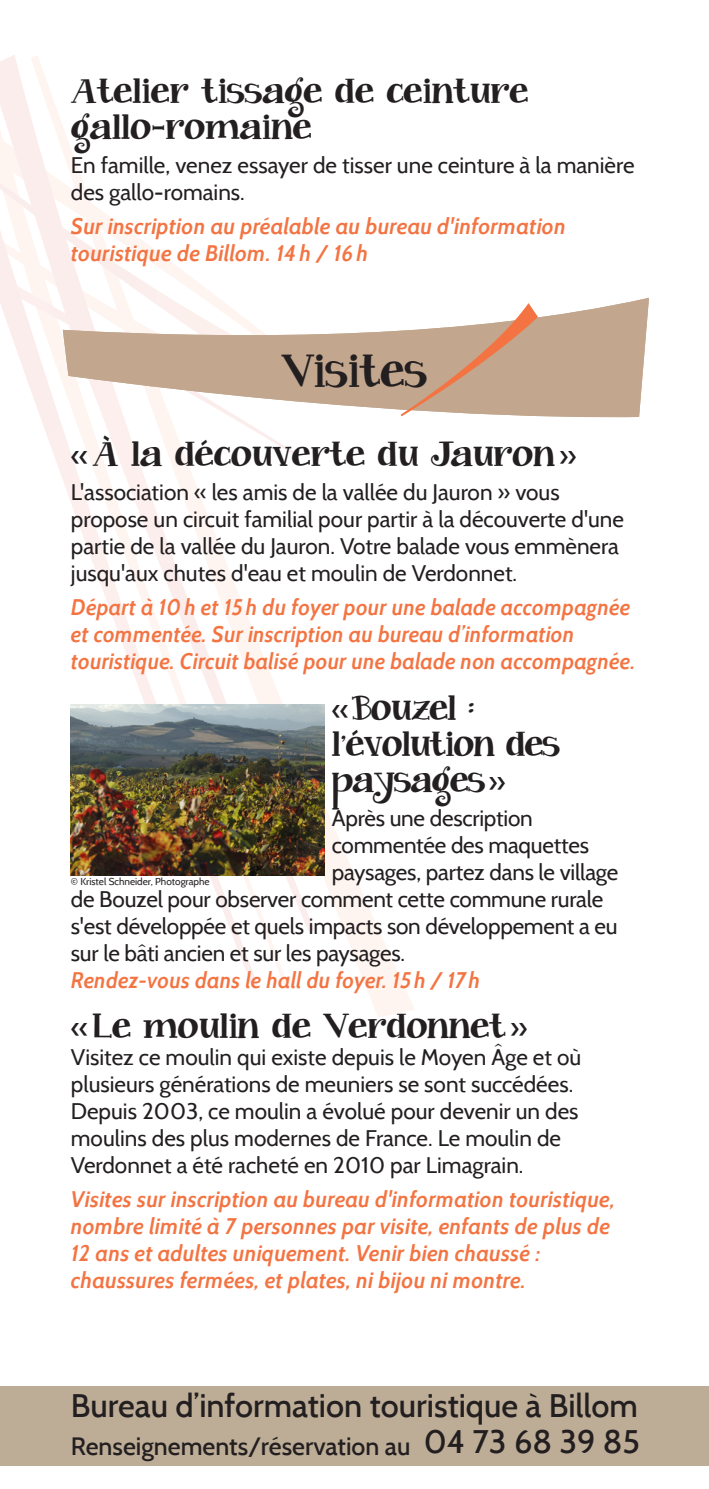
<style>
.page{position:relative;width:709px;height:1489px;background:#fff}
.page>*{position:absolute;margin:0;border:0;box-sizing:border-box;transform-origin:0 0}
.t1{font:40px "Janda Curlygirl Chunky";color:#231f20}
.t2{font:500 32.5px "Cabin";color:#231f20}
.t3{font:30px "Janda Curlygirl Chunky";color:#231f20;scale:1.05 1}
.t4{font:30px/36px "Janda Curlygirl Chunky";letter-spacing:-.02em;color:#231f20}
.t5{font:500 25px "Cabin";color:#231f20}
.t6{font:22.5px/27px "Cabin";color:#231f20}
.t7{font:italic 600 22.5px/27px "Cabin";color:#f37442}
.t8{font:10px "Cabin";color:#231f20}
.s1{font-family:"Cabin"}
</style>
<div class="page">
<svg style="left:314px;top:807px;width:100px;height:210px"></svg>
<svg style="left:0;top:55px;width:314px;height:877px"></svg>
<svg style="left:0;top:63px;width:257px;height:923px"></svg>
<svg style="left:63px;top:298px;width:586px;height:120px;fill:#c2a78e"></svg>
<div style="left:0;top:1385px;width:709px;height:80px;background:#bdad97"></div>
<svg style="left:400px;top:303px;width:138px;height:113px"></svg>
<img style="left:71px;top:704px;width:254px;height:171px">
<p class="t3" style="left:71px;top:75px;width:437px">Atelier tissage de ceinture</p>
<p class="t3" style="left:71px;top:111px;width:231px">gallo-romaine</p>
<p class="t6" style="left:71px;top:152px;width:565px">En famille, venez essayer de tisser une ceinture à la manière des gallo-romains.</p>
<p class="t7" style="left:71px;top:213px;width:496px">Sur inscription au préalable au bureau d'information touristique de Billom. 14h / 16h</p>
<p class="t1" style="left:282px;top:350px;width:147px">Visites</p>
<p class="t3" style="left:71px;top:438px;width:483px"><span class="s1">«</span>À la découverte du Jauron<span class="s1">»</span></p>
<p class="t6" style="left:71px;top:478px;width:554px">L'association « les amis de la vallée du Jauron » vous propose un circuit familial pour partir à la découverte d'une partie de la vallée du Jauron. Votre balade vous emmènera jusqu'aux chutes d'eau et moulin de Verdonnet.</p>
<p class="t7" style="left:71px;top:593px;width:566px">Départ à 10h et 15h du foyer pour une balade accompagnée et commentée. Sur inscription au bureau d’information touristique. Circuit balisé pour une balade non accompagnée.</p>
<p class="t4" style="left:332px;top:691px;width:230px"><span class="s1">«</span>Bouzel : l'évolution des paysages<span class="s1">»</span></p>
<p class="t6" style="left:332px;top:804px;width:202px">Après une description</p>
<p class="t6" style="left:332px;top:831px;width:259px">commentée des maquettes</p>
<p class="t6" style="left:332px;top:858px;width:288px">paysages, partez dans le village</p>
<p class="t6" style="left:71px;top:885px;width:534px">de Bouzel pour observer comment cette commune rurale</p>
<p class="t6" style="left:71px;top:912px;width:548px">s'est développée et quels impacts son développement a eu</p>
<p class="t6" style="left:71px;top:939px;width:336px">sur le bâti ancien et sur les paysages.</p>
<p class="t7" style="left:71px;top:966px;width:411px">Rendez-vous dans le hall du foyer. 15h / 17h</p>
<p class="t3" style="left:71px;top:1009px;width:436px"><span class="s1">«</span>Le moulin de Verdonnet<span class="s1">»</span></p>
<p class="t6" style="left:71px;top:1043px;width:512px">Visitez ce moulin qui existe depuis le Moyen Âge et où plusieurs générations de meuniers se sont succédées.<br>Depuis 2003, ce moulin a évolué pour devenir un des moulins des plus modernes de France. Le moulin de Verdonnet a été racheté en 2010 par Limagrain.</p>
<p class="t7" style="left:71px;top:1185px;width:546px">Visites sur inscription au bureau d'information touristique, nombre limité à 7 personnes par visite, enfants de plus de</p>
<p class="t7" style="left:71px;top:1239px;width:471px">12 ans et adultes uniquement. Venir bien chaussé : chaussures fermées, et plates, ni bijou ni montre.</p>
<p class="t8" style="left:71px;top:875px;width:140px">© Kristel Schneider, Photographe</p>
<p class="t2" style="left:71px;top:1385px;width:568px">Bureau d’information touristique à Billom</p>
<p class="t5" style="left:71px;top:1430px;width:341px">Renseignements/réservation au</p>
<p class="t2" style="left:424px;top:1421px;width:218px">04 73 68 39 85</p>
</div>
